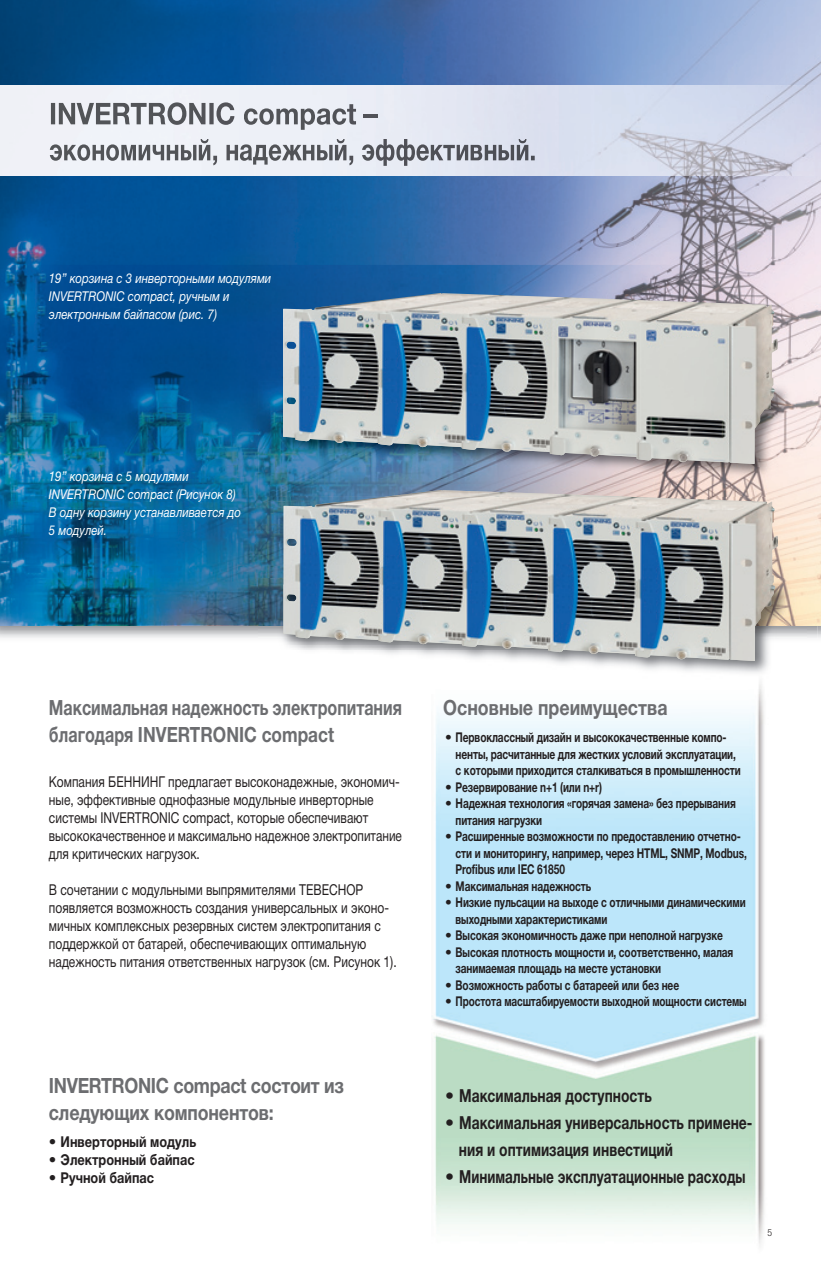
<style>
.page{position:relative;width:821px;height:1263px;background:#fff}
.page>*{position:absolute;margin:0;border:0;box-sizing:border-box;transform-origin:0 0}
.t1{font:700 21px/27px "Helvetica Neue LT Pro";color:#6c6d70;scale:.85 1}
.t2{font:700 21px/27px "Helvetica Neue LT Pro";color:#6c6d70;scale:.77 1}
.t3{font:700 18px/27px "Helvetica Neue LT Pro";color:#231f20}
.t4{font:15px/18px "Helvetica Neue LT Pro";color:#231f20;scale:.8 1}
.t5{font:700 15px "Helvetica Neue LT Pro";color:#231f20}
.t6{font:700 13.5px/16.5px "Helvetica Neue LT Pro";letter-spacing:-.015em;color:#231f20}
.t7{font:italic 13.5px/18px "Helvetica Neue LT Pro";color:#fff;scale:.85 1}
.t8{font:300 condensed 9.75px "Helvetica Neue LT Pro";color:#231f20}
</style>
<div class="page">
<img style="left:432px;top:694px;width:333px;height:550px">
<img style="left:0;top:625px;width:821px;height:13px">
<img style="left:0;top:0;width:821px;height:265px">
<img style="left:0;top:265px;width:821px;height:360px">
<img style="left:0;top:85px;width:821px;height:90px">
<img style="left:259px;top:578px;width:547px;height:116px">
<img style="left:259px;top:625px;width:547px;height:1px">
<img style="left:421px;top:547px;width:356px;height:114px">
<img style="left:258px;top:381px;width:548px;height:116px">
<img style="left:384px;top:490px;width:251px;height:7px">
<img style="left:342px;top:350px;width:435px;height:114px">
<img style="left:51px;top:102px;width:183px;height:23px">
<img style="left:244px;top:104px;width:112px;height:26px">
<svg style="left:364px;top:114px;width:13px;height:4px"></svg>
<img style="left:50px;top:139px;width:282px;height:26px">
<p class="t7" style="left:49px;top:269px;width:263px">19” корзина с 3 инверторными модулями<br>INVERTRONIC compact, ручным и электронным байпасом (рис. 7)</p>
<p class="t7" style="left:49px;top:467px;width:228px">19” корзина с 5 модулями<br>INVERTRONIC compact (Рисунок 8)<br>В одну корзину устанавливается до<br>5 модулей.</p>
<h1 class="t2" style="left:49px;top:694px;width:460px">Максимальная надежность электропитания благодаря INVERTRONIC compact</h1>
<p class="t4" style="left:49px;top:773px;width:443px">Компания БЕННИНГ предлагает высоконадежные, экономич&shy;ные, эффективные однофазные модульные инверторные системы INVERTRONIC compact, которые обеспечивают высококачественное и максимально надежное электропитание для критических нагрузок.</p>
<p class="t4" style="left:49px;top:881px;width:436px">В сочетании с модульными выпрямителями TEBECHOP появляется возможность создания универсальных и эконо&shy;мичных комплексных резервных систем электропитания с поддержкой от батарей, обеспечивающих оптимальную надежность питания ответственных нагрузок (см. Рисунок 1).</p>
<h1 class="t1" style="left:49px;top:1072px;width:349px">INVERTRONIC compact состоит из следующих компонентов:</h1>
<p class="t5" style="left:49px;top:1133px;width:149px">• Инверторный модуль</p>
<p class="t5" style="left:49px;top:1151px;width:147px">• Электронный байпас</p>
<p class="t5" style="left:49px;top:1169px;width:107px">• Ручной байпас</p>
<h1 class="t1" style="left:443px;top:694px;width:265px">Основные преимущества</h1>
<p class="t6" style="left:455px;top:729px;width:287px;text-indent:-11px">• Первоклассный дизайн и высококачественные компо&shy;ненты, расчитанные для жестких условий эксплуатации, с которыми приходится сталкиваться в промышленности</p>
<p class="t6" style="left:445px;top:779px;width:158px">• Резервирование n+1 (или n+r)</p>
<p class="t6" style="left:455px;top:795px;width:282px;text-indent:-11px">• Надежная технология «горячая замена» без прерывания питания нагрузки</p>
<p class="t6" style="left:455px;top:828px;width:293px;text-indent:-11px">• Расширенные возможности по предоставлению отчетно&shy;сти и мониторингу, например, через HTML, SNMP, Modbus,<br>Profibus или IEC 61850</p>
<p class="t6" style="left:445px;top:878px;width:148px">• Максимальная надежность</p>
<p class="t6" style="left:455px;top:894px;width:291px;text-indent:-11px">• Низкие пульсации на выходе с отличными динамическими выходными характеристиками</p>
<p class="t6" style="left:445px;top:927px;width:279px">• Высокая экономичность даже при неполной нагрузке</p>
<p class="t6" style="left:455px;top:944px;width:279px;text-indent:-11px">• Высокая плотность мощности и, соответственно, малая занимаемая площадь на месте установки</p>
<p class="t6" style="left:445px;top:977px;width:235px">• Возможность работы с батареей или без нее</p>
<p class="t6" style="left:445px;top:993px;width:303px">• Простота масштабируемости выходной мощности системы</p>
<h2 class="t3" style="left:445px;top:1082px;width:208px">• Максимальная доступность</h2>
<h2 class="t3" style="left:459px;top:1109px;width:295px;text-indent:-14px">• Максимальная универсальность примене&shy;ния и оптимизация инвестиций</h2>
<h2 class="t3" style="left:445px;top:1163px;width:302px">• Минимальные эксплуатационные расходы</h2>
<p class="t8" style="left:767px;top:1227px;width:6px">5</p>
</div>
